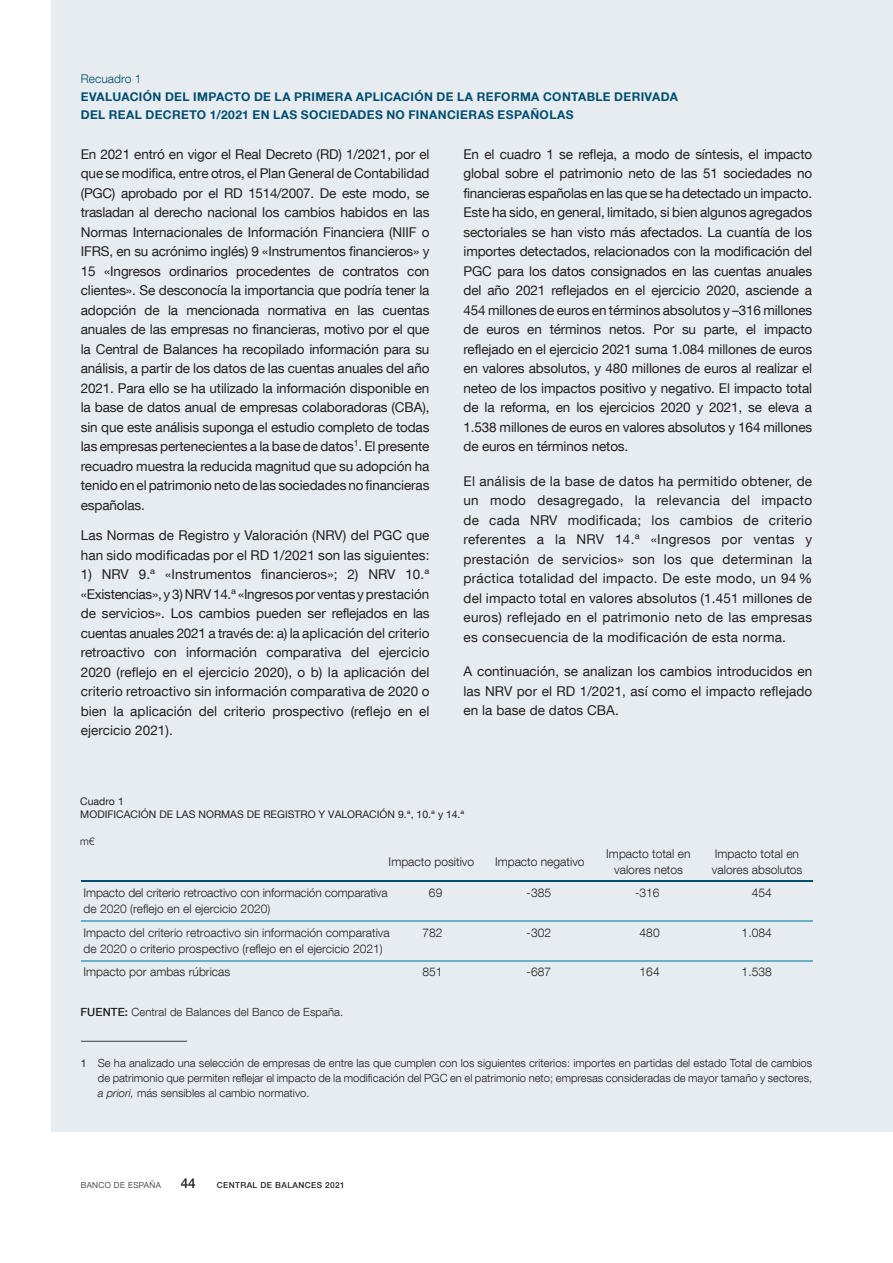
<style>
.page{position:relative;width:893px;height:1263px;background:#fff}
.page>*{position:absolute;margin:0;border:0;box-sizing:border-box;transform-origin:0 0}
.Texto_recuadro{font:13.5px/19.5px "Bd E Neue Helvetica";letter-spacing:.005em;color:#231f20;text-align:justify}
.t1{font:500 13.5px "Bd E Neue Helvetica";color:#231f20}
.t2{font:300 12px/15.9px "Bd E Neue Helvetica";color:#231f20}
.Título_recuadro_prin{font:700 12px/18px "Bd E Neue Helvetica";letter-spacing:.03em;color:#004e71}
.Numero_recuadro{font:300 12px "Bd E Neue Helvetica";letter-spacing:.005em;color:#004e71}
.Citas_recuadro{font:300 11.25px/15px "Bd E Neue Helvetica";color:#231f20;text-align:justify}
.t3{font:10.5px/12.6px "Bd E Neue Helvetica";color:#231f20}
.t4{font:300 10.5px "Bd E Neue Helvetica";color:#231f20}
.t5{font:500 8.25px "Bd E Neue Helvetica";letter-spacing:.05em;color:#231f20}
.t6{font:300 8.25px "Bd E Neue Helvetica";letter-spacing:.05em;color:#231f20}
.s1{font-weight:500}
.s2{font-weight:400;font-size:10.5px}
.s3{font-style:italic}
</style>
<div class="page">
<div style="left:51px;top:0;width:842px;height:1131px;background:#e6ecf0"></div>
<hr style="left:81px;top:1041px;width:106px;height:1px;background:#3e3e3f">
<hr style="left:81px;top:880px;width:731px;height:2px;background:#004e71">
<hr style="left:81px;top:920px;width:731px;height:2px;background:#69b1c9">
<hr style="left:81px;top:960px;width:731px;height:2px;background:#69b1c9">
<p class="Numero_recuadro" style="left:81px;top:72px;width:62px">Recuadro 1</p>
<h4 class="Título_recuadro_prin" style="left:81px;top:88px;width:599px">EVALUACIÓN DEL IMPACTO DE LA PRIMERA APLICACIÓN DE LA REFORMA CONTABLE DERIVADA<br>DEL REAL DECRETO 1/2021 EN LAS SOCIEDADES NO FINANCIERAS ESPAÑOLAS</h4>
<p class="Texto_recuadro" style="left:81px;top:144px;width:350px">En 2021 entró en vigor el Real Decreto (RD) 1/2021, por el que se modifica, entre otros, el Plan General de Contabilidad (PGC) aprobado por el RD 1514/2007. De este modo, se trasladan al derecho nacional los cambios habidos en las Normas Internacionales de Información Financiera (NIIF o IFRS, en su acrónimo inglés) 9 «Instrumentos financieros» y 15 «Ingresos ordinarios procedentes de contratos con clientes». Se desconocía la importancia que podría tener la adopción de la mencionada normativa en las cuentas anuales de las empresas no financieras, motivo por el que la Central de Balances ha recopilado información para su análisis, a partir de los datos de las cuentas anuales del año 2021. Para ello se ha utilizado la información disponible en la base de datos anual de empresas colaboradoras (CBA), sin que este análisis suponga el estudio completo de todas las empresas pertenecientes a la base de datos<sup>1</sup>. El presente recuadro muestra la reducida magnitud que su adopción ha tenido en el patrimonio neto de las sociedades no financieras españolas.</p>
<p class="Texto_recuadro" style="left:81px;top:525px;width:350px">Las Normas de Registro y Valoración (NRV) del PGC que han sido modificadas por el RD 1/2021 son las siguientes:</p>
<p class="Texto_recuadro" style="left:81px;top:564px;width:350px">1) NRV 9.ª «Instrumentos financieros»; 2) NRV 10.ª «Existencias», y 3) NRV 14.ª «Ingresos por ventas y prestación de servicios». Los cambios pueden ser reflejados en las cuentas anuales 2021 a través de: a) la aplicación del criterio retroactivo con información comparativa del ejercicio 2020 (reflejo en el ejercicio 2020), o b) la aplicación del criterio retroactivo sin información comparativa de 2020 o bien la aplicación del criterio prospectivo (reflejo en el ejercicio 2021).</p>
<p class="Texto_recuadro" style="left:463px;top:144px;width:350px">En el cuadro 1 se refleja, a modo de síntesis, el impacto global sobre el patrimonio neto de las 51 sociedades no financieras españolas en las que se ha detectado un impacto.<br>Este ha sido, en general, limitado, si bien algunos agregados sectoriales se han visto más afectados. La cuantía de los importes detectados, relacionados con la modificación del PGC para los datos consignados en las cuentas anuales del año 2021 reflejados en el ejercicio 2020, asciende a 454 millones de euros en términos absolutos y –316 millones de euros en términos netos. Por su parte, el impacto reflejado en el ejercicio 2021 suma 1.084 millones de euros en valores absolutos, y 480 millones de euros al realizar el neteo de los impactos positivo y negativo. El impacto total de la reforma, en los ejercicios 2020 y 2021, se eleva a 1.538 millones de euros en valores absolutos y 164 millones de euros en términos netos.</p>
<p class="Texto_recuadro" style="left:463px;top:471px;width:350px">El análisis de la base de datos ha permitido obtener, de un modo desagregado, la relevancia del impacto de cada NRV modificada; los cambios de criterio referentes a la NRV 14.ª «Ingresos por ventas y prestación de servicios» son los que determinan la práctica totalidad del impacto. De este modo, un 94% del impacto total en valores absolutos (1.451 millones de euros) reflejado en el patrimonio neto de las empresas es consecuencia de la modificación de esta norma.</p>
<p class="Texto_recuadro" style="left:463px;top:661px;width:350px">A continuación, se analizan los cambios introducidos en las NRV por el RD 1/2021, así como el impacto reflejado en la base de datos CBA.</p>
<p class="t3" style="left:80px;top:795px;width:386px">Cuadro 1<br>MODIFICACIÓN DE LAS NORMAS DE REGISTRO Y VALORACIÓN 9.ª, 10.ª y 14.ª</p>
<p class="t4" style="left:80px;top:834px;width:16px">m€</p>
<p class="t2" style="left:389px;top:853px;width:87px">Impacto positivo</p>
<p class="t2" style="left:495px;top:853px;width:91px">Impacto negativo</p>
<p class="t2" style="left:606px;top:845px;width:86px;text-align:center">Impacto total en valores netos</p>
<p class="t2" style="left:712px;top:845px;width:92px">Impacto total en valores absolutos</p>
<p class="t2" style="left:84px;top:884px;width:306px">Impacto del criterio retroactivo con información comparativa de 2020 (reflejo en el ejercicio 2020)</p>
<p class="t2" style="left:429px;top:884px;width:15px">69</p>
<p class="t2" style="left:526px;top:884px;width:26px">-385</p>
<p class="t2" style="left:635px;top:884px;width:26px">-316</p>
<p class="t2" style="left:752px;top:884px;width:22px">454</p>
<p class="t2" style="left:84px;top:924px;width:308px">Impacto del criterio retroactivo sin información comparativa de 2020 o criterio prospectivo (reflejo en el ejercicio 2021)</p>
<p class="t2" style="left:422px;top:924px;width:22px">782</p>
<p class="t2" style="left:526px;top:924px;width:26px">-302</p>
<p class="t2" style="left:640px;top:924px;width:22px">480</p>
<p class="t2" style="left:742px;top:924px;width:32px">1.084</p>
<p class="t2" style="left:84px;top:963px;width:148px">Impacto por ambas rúbricas</p>
<p class="t2" style="left:422px;top:963px;width:22px">851</p>
<p class="t2" style="left:526px;top:963px;width:26px">-687</p>
<p class="t2" style="left:640px;top:963px;width:22px">164</p>
<p class="t2" style="left:742px;top:963px;width:32px">1.538</p>
<p class="Citas_recuadro" style="left:80px;top:1004px;width:264px"><span class="s1">FUENTE:</span> Central de Balances del Banco de España.</p>
<p class="Citas_recuadro" style="left:98px;top:1055px;width:716px;text-indent:-17px"><span class="s2">1</span> Se ha analizado una selección de empresas de entre las que cumplen con los siguientes criterios: importes en partidas del estado Total de cambios de patrimonio que permiten reflejar el impacto de la modificación del PGC en el patrimonio neto; empresas consideradas de mayor tamaño y sectores, <span class="s3">a priori,</span> más sensibles al cambio normativo.</p>
<p class="t6" style="left:81px;top:1180px;width:82px">BANCO DE ESPAÑA</p>
<p class="t1" style="left:181px;top:1175px;width:16px">44</p>
<p class="t5" style="left:217px;top:1180px;width:129px">CENTRAL DE BALANCES 2021</p>
</div>
